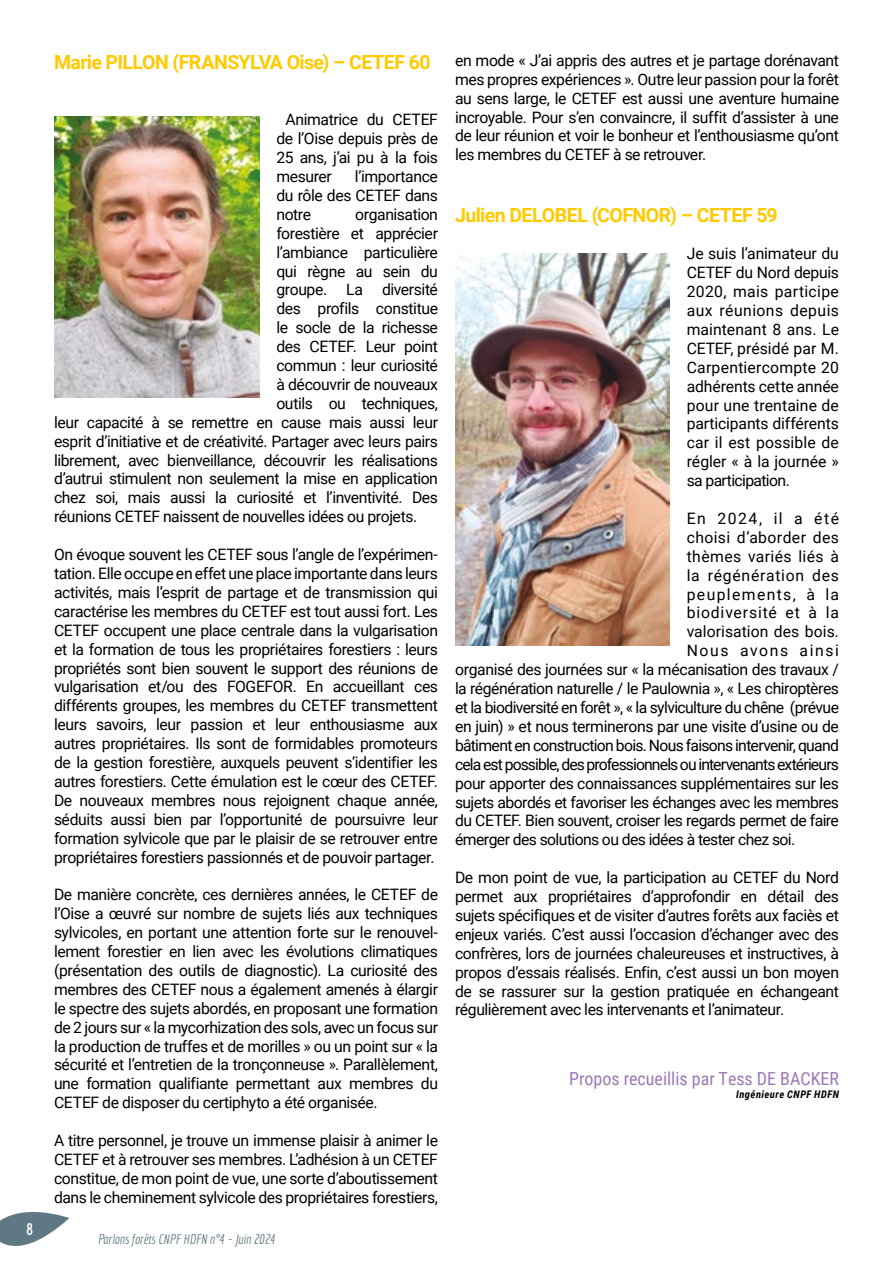
<style>
.page{position:relative;width:893px;height:1263px;background:#fff}
.page>*{position:absolute;margin:0;border:0;box-sizing:border-box;transform-origin:0 0}
.t1{font:700 19.5px "Roboto";letter-spacing:-.025em;color:#ffca00}
.t2{font:18px "Roboto Condensed";color:#9d79b4}
.t3{font:700 16.5px "Economica";color:#fff}
.t4{font:15.75px/18.9px "Roboto";letter-spacing:-.025em;color:#000;text-align:justify}
.t5{font:15.75px "Roboto";letter-spacing:-.055em;color:#000}
.t6{font:15.75px "Roboto";letter-spacing:-.045em;color:#000}
.t7{font:15.75px "Roboto";letter-spacing:.025em;color:#000}
.t8{font:15.75px "Roboto";color:#000}
.t9{font:15.75px "Roboto";letter-spacing:.045em;color:#000}
.t10{font:15.75px "Roboto";letter-spacing:.055em;color:#000}
.t11{font:15.75px "Roboto";letter-spacing:.085em;color:#000}
.t12{font:15.75px "Roboto";letter-spacing:.1em;color:#000}
.t13{font:15.75px "Roboto";letter-spacing:.095em;color:#000}
.t14{font:italic 13.5px "Economica";color:#5f7984}
.t15{font:italic 700 10.5px "Roboto Condensed";letter-spacing:.04em;color:#000}
</style>
<div class="page">
<svg style="left:0;top:1212px;width:69px;height:34px"></svg>
<img style="left:54px;top:117px;width:205px;height:281px">
<img style="left:455px;top:253px;width:215px;height:392px">
<p class="t3" style="left:26px;top:1219px;width:8px">8</p>
<p class="t1" style="left:54px;top:48px;width:378px">Marie PILLON (FRANSYLVA Oise) – CETEF 60</p>
<p class="t4" style="left:276px;top:110px;width:163px;text-indent:9px">Animatrice du CETEF de l’Oise depuis près de 25 ans, j’ai pu à la fois mesurer</p>
<p class="t4" style="left:276px;top:166px;width:163px;text-indent:78px">l’importance du rôle des CETEF dans notre</p>
<p class="t4" style="left:355px;top:204px;width:84px">organisation</p>
<p class="t4" style="left:276px;top:223px;width:163px">forestière et apprécier</p>
<p class="t4" style="left:276px;top:242px;width:163px">l’ambiance particulière</p>
<p class="t4" style="left:276px;top:261px;width:163px">qui règne au sein du</p>
<p class="t4" style="left:276px;top:280px;width:163px">groupe. La diversité</p>
<p class="t4" style="left:276px;top:299px;width:163px">des profils constitue</p>
<p class="t4" style="left:276px;top:318px;width:163px">le socle de la richesse</p>
<p class="t4" style="left:276px;top:336px;width:163px">des CETEF. Leur point</p>
<p class="t4" style="left:276px;top:355px;width:163px">commun : leur curiosité</p>
<p class="t4" style="left:276px;top:374px;width:163px">à découvrir de nouveaux</p>
<p class="t4" style="left:276px;top:393px;width:163px">outils ou techniques,</p>
<p class="t4" style="left:54px;top:412px;width:385px">leur capacité à se remettre en cause mais aussi leur</p>
<p class="t4" style="left:54px;top:431px;width:385px">esprit d’initiative et de créativité. Partager avec leurs pairs</p>
<p class="t4" style="left:54px;top:450px;width:385px">librement, avec bienveillance, découvrir les réalisations</p>
<p class="t4" style="left:54px;top:469px;width:385px">d’autrui stimulent non seulement la mise en application</p>
<p class="t4" style="left:54px;top:488px;width:385px">chez soi, mais aussi la curiosité et l’inventivité. Des</p>
<p class="t4" style="left:54px;top:507px;width:365px">réunions CETEF naissent de nouvelles idées ou projets.</p>
<p class="t4" style="left:54px;top:544px;width:386px">On évoque souvent les CETEF sous l’angle de l’expérimen&shy;tation. Elle occupe en effet une place importante dans leurs activités, mais l’esprit de partage et de transmission qui caractérise les membres du CETEF est tout aussi fort. Les CETEF occupent une place centrale dans la vulgarisation et la formation de tous les propriétaires forestiers : leurs propriétés sont bien souvent le support des réunions de vulgarisation et/ou des FOGEFOR. En accueillant ces différents groupes, les membres du CETEF transmettent leurs savoirs, leur passion et leur enthousiasme aux autres propriétaires. Ils sont de formidables promoteurs de la gestion forestière, auxquels peuvent s’identifier les autres forestiers. Cette émulation est le cœur des CETEF.<br>De nouveaux membres nous rejoignent chaque année, séduits aussi bien par l’opportunité de poursuivre leur formation sylvicole que par le plaisir de se retrouver entre propriétaires forestiers passionnés et de pouvoir partager.</p>
<p class="t4" style="left:54px;top:885px;width:386px">De manière concrète, ces dernières années, le CETEF de l’Oise a œuvré sur nombre de sujets liés aux techniques sylvicoles, en portant une attention forte sur le renouvel&shy;lement forestier en lien avec les évolutions climatiques (présentation des outils de diagnostic). La curiosité des membres des CETEF nous a également amenés à élargir le spectre des sujets abordés, en proposant une formation de 2 jours sur « la mycorhization des sols, avec un focus sur la production de truffes et de morilles » ou un point sur « la sécurité et l’entretien de la tronçonneuse ». Parallèlement, une formation qualifiante permettant aux membres du CETEF de disposer du certiphyto a été organisée.</p>
<p class="t4" style="left:54px;top:1130px;width:385px">A titre personnel, je trouve un immense plaisir à animer le CETEF et à retrouver ses membres. L’adhésion à un CETEF constitue, de mon point de vue, une sorte d’aboutissement dans le cheminement sylvicole des propriétaires forestiers,</p>
<p class="t14" style="left:98px;top:1231px;width:180px">Parlons forêts CNPF HDFN n°4 - Juin 2024</p>
<p class="t4" style="left:455px;top:50px;width:386px">en mode « J’ai appris des autres et je partage dorénavant mes propres expériences ». Outre leur passion pour la forêt au sens large, le CETEF est aussi une aventure humaine incroyable. Pour s’en convaincre, il suffit d’assister à une de leur réunion et voir le bonheur et l’enthousiasme qu’ont les membres du CETEF à se retrouver.</p>
<p class="t1" style="left:455px;top:201px;width:324px">Julien DELOBEL (COFNOR) – CETEF 59</p>
<p class="t4" style="left:687px;top:244px;width:154px">Je suis l’animateur du CETEF du Nord depuis 2020, mais participe aux réunions depuis maintenant 8 ans. Le CETEF, présidé par M.<br>Carpentiercompte 20 adhérents cette année pour une trentaine de participants différents car il est possible de régler « à la journée » sa participation.</p>
<p class="t13" style="left:687px;top:507px;width:154px">En 2024, il a été</p>
<p class="t7" style="left:687px;top:526px;width:154px">choisi d’aborder des</p>
<p class="t7" style="left:687px;top:545px;width:154px">thèmes variés liés à</p>
<p class="t9" style="left:687px;top:564px;width:154px">la régénération des</p>
<p class="t11" style="left:687px;top:583px;width:154px">peuplements, à la</p>
<p class="t10" style="left:687px;top:602px;width:154px">biodiversité et à la</p>
<p class="t8" style="left:687px;top:621px;width:154px">valorisation des bois.</p>
<p class="t12" style="left:687px;top:640px;width:154px">Nous avons ainsi</p>
<p class="t4" style="left:455px;top:659px;width:385px">organisé des journées sur « la mécanisation des travaux /</p>
<p class="t4" style="left:455px;top:678px;width:385px">la régénération naturelle / le Paulownia », « Les chiroptères</p>
<p class="t4" style="left:455px;top:697px;width:385px">et la biodiversité en forêt », « la sylviculture du chêne (prévue</p>
<p class="t4" style="left:455px;top:716px;width:385px">en juin) » et nous terminerons par une visite d’usine ou de</p>
<p class="t6" style="left:455px;top:734px;width:386px">bâtiment en construction bois. Nous faisons intervenir, quand</p>
<p class="t5" style="left:455px;top:753px;width:385px">cela est possible, des professionnels ou intervenants extérieurs</p>
<p class="t4" style="left:455px;top:773px;width:385px">pour apporter des connaissances supplémentaires sur les</p>
<p class="t4" style="left:455px;top:792px;width:385px">sujets abordés et favoriser les échanges avec les membres</p>
<p class="t4" style="left:455px;top:811px;width:385px">du CETEF. Bien souvent, croiser les regards permet de faire</p>
<p class="t4" style="left:455px;top:830px;width:342px">émerger des solutions ou des idées à tester chez soi.</p>
<p class="t4" style="left:455px;top:867px;width:386px">De mon point de vue, la participation au CETEF du Nord permet aux propriétaires d’approfondir en détail des sujets spécifiques et de visiter d’autres forêts aux faciès et enjeux variés. C’est aussi l’occasion d’échanger avec des confrères, lors de journées chaleureuses et instructives, à propos d’essais réalisés. Enfin, c’est aussi un bon moyen de se rassurer sur la gestion pratiquée en échangeant régulièrement avec les intervenants et l’animateur.</p>
<p class="t2" style="left:569px;top:1066px;width:271px">Propos recueillis par Tess DE BACKER</p>
<p class="t15" style="left:736px;top:1086px;width:104px">Ingénieure CNPF HDFN</p>
</div>
